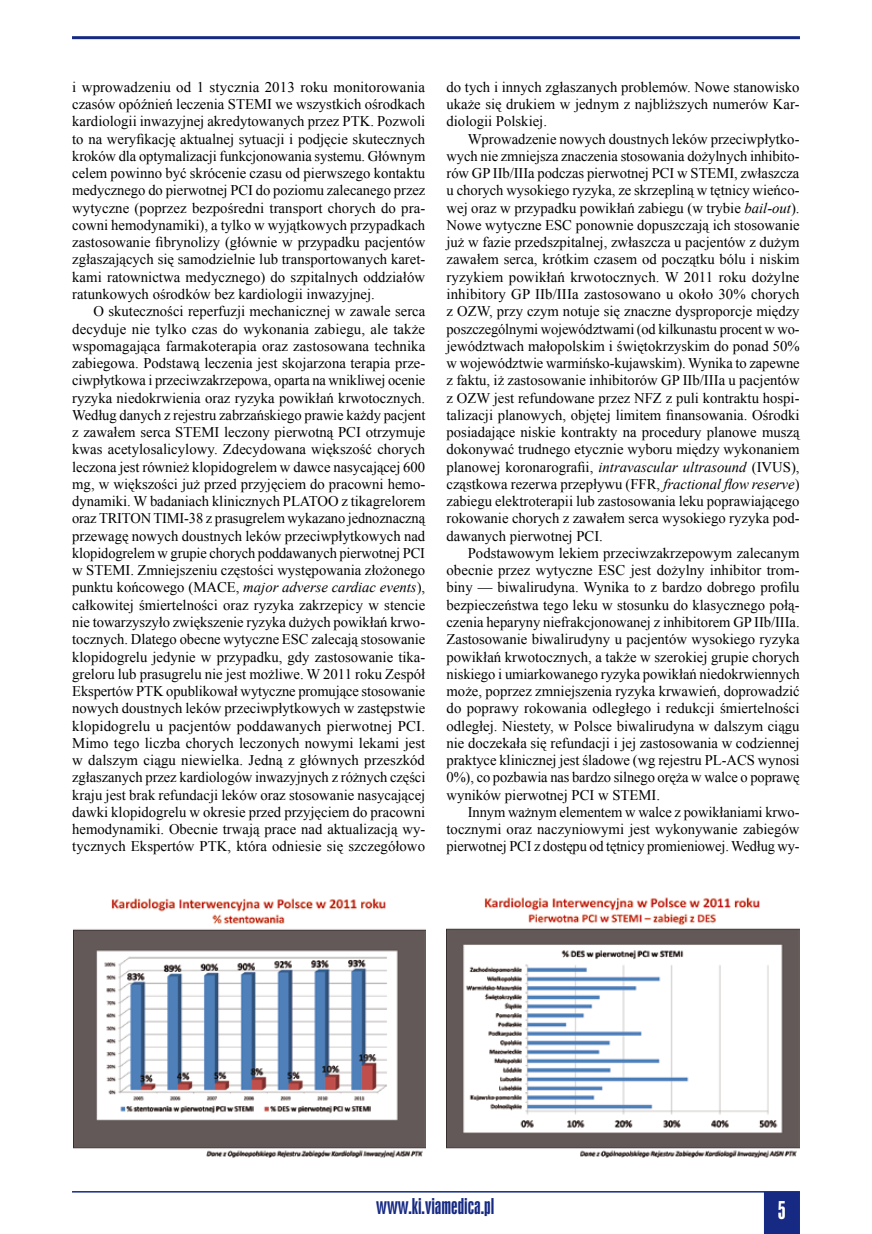
<style>
.page{position:relative;width:872px;height:1234px;background:#fff}
.page>*{position:absolute;margin:0;border:0;box-sizing:border-box;transform-origin:0 0}
.t1{font:21px "Swis 924 PL";color:#fff}
.t2{font:18px "Swis 924 PL";color:#162983}
.t3{font:14.7px/17.2px "Times New Roman";color:#000;text-align:justify}
.s1{font-style:italic}
</style>
<div class="page">
<svg style="left:764px;top:1192px;width:36px;height:41px"></svg>
<hr style="left:72px;top:1190px;width:728px;height:2px;background:#162983">
<hr style="left:72px;top:36px;width:728px;height:3px;background:#162983">
<img style="left:73px;top:898px;width:352px;height:259px">
<img style="left:447px;top:897px;width:353px;height:260px">
<p class="t3" style="left:72px;top:78px;width:355px">i wprowadzeniu od 1 stycznia 2013 roku monitorowania czasów opóźnień leczenia STEMI we wszystkich ośrodkach kardiologii inwazyjnej akredytowanych przez PTK. Pozwoli to na weryfikację aktualnej sytuacji i podjęcie skutecznych kroków dla optymalizacji funkcjonowania systemu. Głównym celem powinno być skrócenie czasu od pierwszego kontaktu medycznego do pierwotnej PCI do poziomu zalecanego przez wytyczne (poprzez bezpośredni transport chorych do pra&shy;cowni hemodynamiki), a tylko w wyjątkowych przypadkach zastosowanie fibrynolizy (głównie w przypadku pacjentów zgłaszających się samodzielnie lub transportowanych karet&shy;kami ratownictwa medycznego) do szpitalnych oddziałów ratunkowych ośrodków bez kardiologii inwazyjnej.</p>
<p class="t3" style="left:72px;top:302px;width:355px;text-indent:21px">O skuteczności reperfuzji mechanicznej w zawale serca decyduje nie tylko czas do wykonania zabiegu, ale także wspomagająca farmakoterapia oraz zastosowana technika zabiegowa. Podstawą leczenia jest skojarzona terapia prze&shy;ciwpłytkowa i przeciwzakrzepowa, oparta na wnikliwej ocenie ryzyka niedokrwienia oraz ryzyka powikłań krwotocznych.<br>Według danych z rejestru zabrzańskiego prawie każdy pacjent z zawałem serca STEMI leczony pierwotną PCI otrzymuje kwas acetylosalicylowy. Zdecydowana większość chorych leczona jest również klopidogrelem w dawce nasycającej 600 mg, w większości już przed przyjęciem do pracowni hemo&shy;dynamiki. W badaniach klinicznych PLATOO z tikagrelorem oraz TRITON TIMI-38 z prasugrelem wykazano jednoznaczną przewagę nowych doustnych leków przeciwpłytkowych nad klopidogrelem w grupie chorych poddawanych pierwotnej PCI w STEMI. Zmniejszeniu częstości występowania złożonego punktu końcowego (MACE, <span class="s1">major adverse cardiac events</span>), całkowitej śmiertelności oraz ryzyka zakrzepicy w stencie nie towarzyszyło zwiększenie ryzyka dużych powikłań krwo&shy;tocznych. Dlatego obecne wytyczne ESC zalecają stosowanie klopidogrelu jedynie w przypadku, gdy zastosowanie tika&shy;greloru lub prasugrelu nie jest możliwe. W 2011 roku Zespół Ekspertów PTK opublikował wytyczne promujące stosowanie nowych doustnych leków przeciwpłytkowych w zastępstwie klopidogrelu u pacjentów poddawanych pierwotnej PCI.<br>Mimo tego liczba chorych leczonych nowymi lekami jest w dalszym ciągu niewielka. Jedną z głównych przeszkód zgłaszanych przez kardiologów inwazyjnych z różnych części kraju jest brak refundacji leków oraz stosowanie nasycającej dawki klopidogrelu w okresie przed przyjęciem do pracowni hemodynamiki. Obecnie trwają prace nad aktualizacją wy&shy;tycznych Ekspertów PTK, która odniesie się szczegółowo</p>
<p class="t3" style="left:446px;top:78px;width:354px">do tych i innych zgłaszanych problemów. Nowe stanowisko ukaże się drukiem w jednym z najbliższych numerów Kar&shy;diologii Polskiej.</p>
<p class="t3" style="left:446px;top:130px;width:355px;text-indent:21px">Wprowadzenie nowych doustnych leków przeciwpłytko&shy;wych nie zmniejsza znaczenia stosowania dożylnych inhibito&shy;rów GP IIb/IIIa podczas pierwotnej PCI w STEMI, zwłaszcza u chorych wysokiego ryzyka, ze skrzepliną w tętnicy wieńco&shy;wej oraz w przypadku powikłań zabiegu (w trybie <span class="s1">bail-out</span>).<br>Nowe wytyczne ESC ponownie dopuszczają ich stosowanie już w fazie przedszpitalnej, zwłaszcza u pacjentów z dużym zawałem serca, krótkim czasem od początku bólu i niskim ryzykiem powikłań krwotocznych. W 2011 roku dożylne inhibitory GP IIb/IIIa zastosowano u około 30% chorych z OZW, przy czym notuje się znaczne dysproporcje między poszczególnymi województwami (od kilkunastu procent w wo&shy;jewództwach małopolskim i świętokrzyskim do ponad 50% w województwie warmińsko-kujawskim). Wynika to zapewne z faktu, iż zastosowanie inhibitorów GP IIb/IIIa u pacjentów z OZW jest refundowane przez NFZ z puli kontraktu hospi&shy;talizacji planowych, objętej limitem finansowania. Ośrodki posiadające niskie kontrakty na procedury planowe muszą dokonywać trudnego etycznie wyboru między wykonaniem planowej koronarografii, <span class="s1">intravascular ultrasound</span> (IVUS), cząstkowa rezerwa przepływu (FFR, <span class="s1">fractional flow reserve</span>) zabiegu elektroterapii lub zastosowania leku poprawiającego rokowanie chorych z zawałem serca wysokiego ryzyka pod&shy;dawanych pierwotnej PCI.</p>
<p class="t3" style="left:446px;top:544px;width:355px;text-indent:21px">Podstawowym lekiem przeciwzakrzepowym zalecanym obecnie przez wytyczne ESC jest dożylny inhibitor trom&shy;biny — biwalirudyna. Wynika to z bardzo dobrego profilu bezpieczeństwa tego leku w stosunku do klasycznego połą&shy;czenia heparyny niefrakcjonowanej z inhibitorem GP IIb/IIIa.<br>Zastosowanie biwalirudyny u pacjentów wysokiego ryzyka powikłań krwotocznych, a także w szerokiej grupie chorych niskiego i umiarkowanego ryzyka powikłań niedokrwiennych może, poprzez zmniejszenia ryzyka krwawień, doprowadzić do poprawy rokowania odległego i redukcji śmiertelności odległej. Niestety, w Polsce biwalirudyna w dalszym ciągu nie doczekała się refundacji i jej zastosowania w codziennej praktyce klinicznej jest śladowe (wg rejestru PL-ACS wynosi 0%), co pozbawia nas bardzo silnego oręża w walce o poprawę wyników pierwotnej PCI w STEMI.</p>
<p class="t3" style="left:446px;top:802px;width:354px;text-indent:21px">Innym ważnym elementem w walce z powikłaniami krwo&shy;tocznymi oraz naczyniowymi jest wykonywanie zabiegów pierwotnej PCI z dostępu od tętnicy promieniowej. Według wy-</p>
<p class="t2" style="left:376px;top:1194px;width:120px">www.ki.viamedica.pl</p>
<h1 class="t1" style="left:778px;top:1194px;width:10px">5</h1>
</div>
